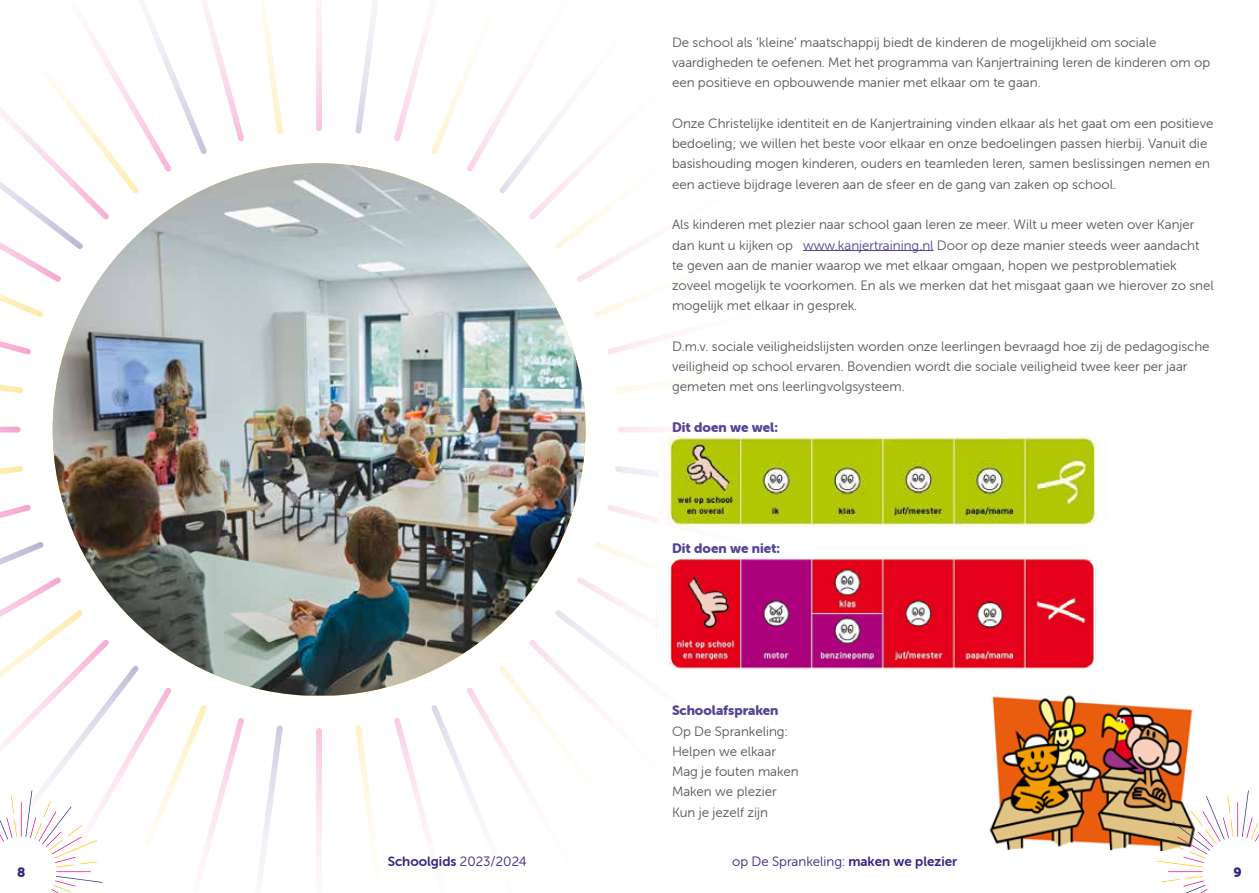
<style>
.page{position:relative;width:1259px;height:893px;background:#fff}
.page>*{position:absolute;margin:0;border:0;box-sizing:border-box;transform-origin:0 0}
.t1{font:13.5px/20.2px "Museo Sans Rounded 300";color:#575756}
.t2{font:13.5px "Museo Sans Rounded 900";color:#554596}
.t3{font:13.5px "Museo Sans Rounded 300";color:#312783}
.t4{font:13.5px "Museo Sans Rounded 700";color:#312783}
.t5{font:13.5px "Museo Sans Rounded 900";color:#312783}
.s1{color:#554596}
.s2{font-family:"Museo Sans Rounded 300"}
.s3{font-family:"Museo Sans Rounded 700"}
</style>
<div class="page">
<svg style="left:355px;top:725px;width:23px;height:134px"></svg>
<svg style="left:260px;top:0;width:23px;height:134px"></svg>
<svg style="left:0;top:466px;width:23px;height:9px"></svg>
<svg style="left:316px;top:728px;width:6px;height:140px"></svg>
<svg style="left:394px;top:466px;width:265px;height:375px"></svg>
<svg style="left:618px;top:427px;width:59px;height:5px"></svg>
<svg style="left:355px;top:6px;width:321px;height:387px"></svg>
<svg style="left:316px;top:0;width:6px;height:131px"></svg>
<svg style="left:0;top:0;width:244px;height:393px"></svg>
<svg style="left:0;top:427px;width:20px;height:5px"></svg>
<img style="left:53px;top:163px;width:532px;height:532px;border-radius:262px">
<hr style="left:803px;top:250px;width:130px;height:1px;background:#554596">
<img style="left:989px;top:695px;width:204px;height:156px">
<img style="left:662px;top:437px;width:446px;height:90px">
<img style="left:669px;top:558px;width:429px;height:111px">
<svg style="left:0;top:505px;width:283px;height:388px"></svg>
<svg style="left:1156px;top:790px;width:103px;height:103px"></svg>
<p class="t1" style="left:672px;top:32px;width:540px">De school als ‘kleine’ maatschappij biedt de kinderen de mogelijkheid om sociale vaardigheden te oefenen. Met het programma van Kanjertraining leren de kinderen om op een positieve en opbouwende manier met elkaar om te gaan.</p>
<p class="t1" style="left:672px;top:113px;width:543px">Onze Christelijke identiteit en de Kanjertraining vinden elkaar als het gaat om een positieve bedoeling; we willen het beste voor elkaar en onze bedoelingen passen hierbij. Vanuit die basishouding mogen kinderen, ouders en teamleden leren, samen beslissingen nemen en een actieve bijdrage leveren aan de sfeer en de gang van zaken op school.</p>
<p class="t1" style="left:672px;top:215px;width:543px">Als kinderen met plezier naar school gaan leren ze meer. Wilt u meer weten over Kanjer dan kunt u kijken op <span class="s1">www.kanjertraining.nl</span> Door op deze manier steeds weer aandacht te geven aan de manier waarop we met elkaar omgaan, hopen we pestproblematiek zoveel mogelijk te voorkomen. En als we merken dat het misgaat gaan we hierover zo snel mogelijk met elkaar in gesprek.</p>
<p class="t1" style="left:672px;top:336px;width:539px">D.m.v. sociale veiligheidslijsten worden onze leerlingen bevraagd hoe zij de pedagogische veiligheid op school ervaren. Bovendien wordt die sociale veiligheid twee keer per jaar gemeten met ons leerlingvolgsysteem.</p>
<p class="t2" style="left:672px;top:419px;width:107px">Dit doen we wel:</p>
<p class="t2" style="left:672px;top:541px;width:109px">Dit doen we niet:</p>
<p class="t2" style="left:672px;top:703px;width:108px">Schoolafspraken</p>
<p class="t1" style="left:672px;top:721px;width:128px">Op De Sprankeling:<br>Helpen we elkaar<br>Mag je fouten maken<br>Maken we plezier<br>Kun je jezelf zijn</p>
<p class="t4" style="left:388px;top:853px;width:141px">Schoolgids <span class="s2">2023/2024</span></p>
<p class="t3" style="left:732px;top:854px;width:227px">op De Sprankeling: <span class="s3">maken we plezier</span></p>
<p class="t5" style="left:17px;top:864px;width:10px">8</p>
<p class="t5" style="left:1233px;top:864px;width:10px">9</p>
</div>
